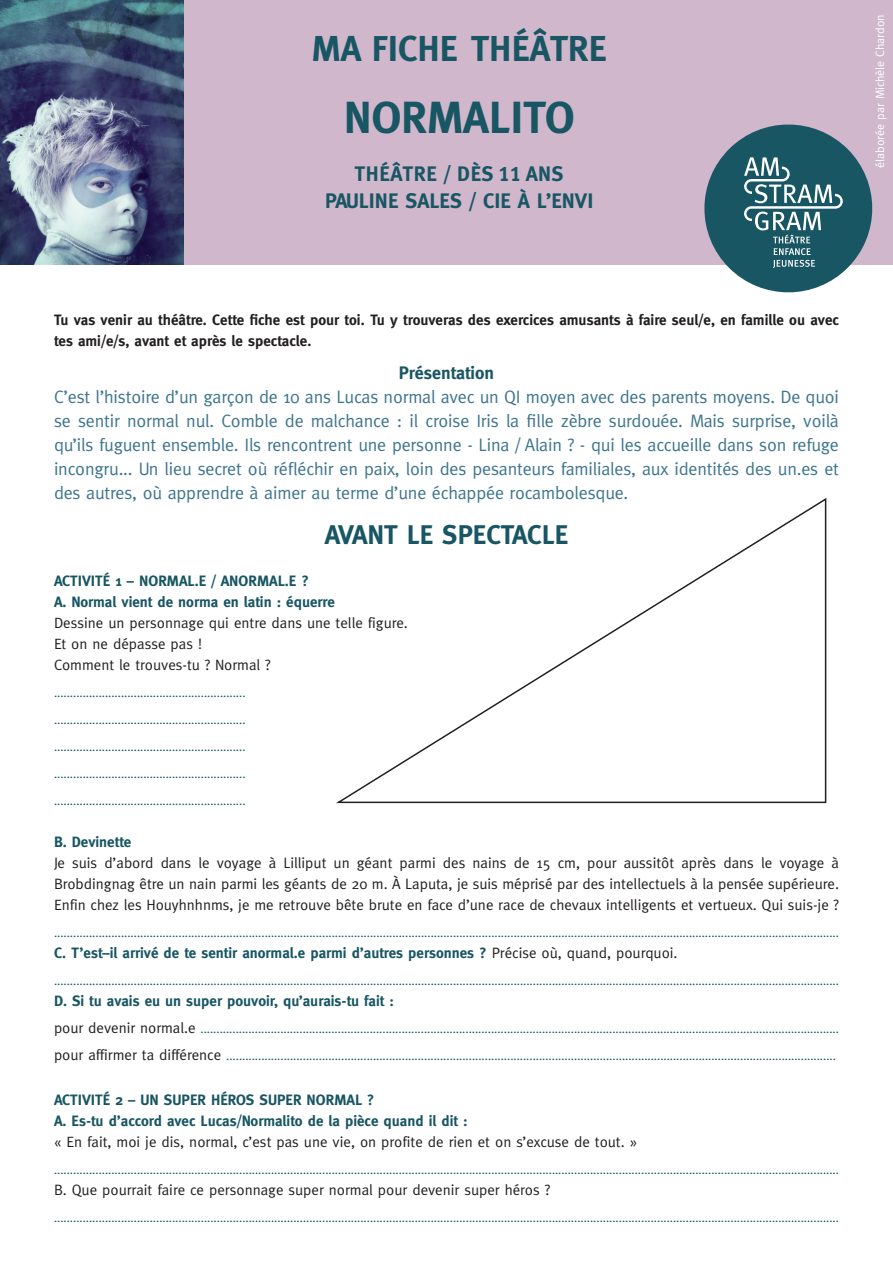
<style>
.page{position:relative;width:893px;height:1263px;background:#fff}
.page>*{position:absolute;margin:0;border:0;box-sizing:border-box;transform-origin:0 0}
.t1{font:700 45px "Meta";color:#185663}
.t2{font:700 36px "Meta";color:#185663}
.t3{font:700 27px "Meta";color:#185663}
.t4{font:700 21px "Meta";color:#185663}
.t5{font:21px "Meta Plus Bold Caps";color:#185663}
.t6{font:18px/24px "Meta";letter-spacing:-.01em;color:#3e758f;text-align:justify}
.t7{font:700 18px "Meta";color:#185663}
.t8{font:15px/21px "Meta";color:#231f20;text-align:justify}
.t9{font:700 15px "Meta";color:#185663}
.t10{font:700 15px/21px "Meta";color:#231f20}
.t11{font:12px "Meta";color:#185663}
.t12{font:12px "Meta";color:#fff}
.s1{font-weight:400;color:#231f20}
.s2{font-size:15px;color:#231f20}
</style>
<div class="page">
<div style="left:0;top:0;width:893px;height:264px;background:#d0b7cc"></div>
<svg style="left:696px;top:124px;width:184px;height:169px"></svg>
<img style="left:0;top:0;width:183px;height:264px">
<svg style="left:336px;top:498px;width:491px;height:306px"></svg>
<p class="t2" style="left:312px;top:28px;width:297px">MA FICHE THÉÂTRE</p>
<p class="t1" style="left:344px;top:92px;width:233px">NORMALITO</p>
<p class="t5" style="left:355px;top:162px;width:211px">THÉÂTRE / DÈS 11 ANS</p>
<p class="t4" style="left:325px;top:189px;width:270px">PAULINE SALES / CIE À L’ENVI</p>
<p class="t12" style="left:873px;top:168px;width:155px;rotate:-90deg">élaborée par Michèle Chardon</p>
<p class="t10" style="left:54px;top:309px;width:786px">Tu vas venir au théâtre. Cette fiche est pour toi. Tu y trouveras des exercices amusants à faire seul/e, en famille ou avec tes ami/e/s, avant et après le spectacle.</p>
<p class="t7" style="left:399px;top:362px;width:97px">Présentation</p>
<p class="t6" style="left:54px;top:384px;width:786px">C’est l’histoire d’un garçon de 10 ans Lucas normal avec un QI moyen avec des parents moyens. De quoi se sentir normal nul. Comble de malchance : il croise Iris la fille zèbre surdouée. Mais surprise, voilà qu’ils fuguent ensemble. Ils rencontrent une personne - Lina / Alain ? - qui les accueille dans son refuge incongru... Un lieu secret où réfléchir en paix, loin des pesanteurs familiales, aux identités des un.es et des autres, où apprendre à aimer au terme d’une échappée rocambolesque.</p>
<p class="t3" style="left:325px;top:519px;width:245px">AVANT LE SPECTACLE</p>
<p class="t9" style="left:54px;top:572px;width:256px">ACTIVITÉ 1 – NORMAL.E / ANORMAL.E ?</p>
<p class="t9" style="left:54px;top:593px;width:282px">A. Normal vient de norma en latin : équerre</p>
<p class="t8" style="left:54px;top:612px;width:355px">Dessine un personnage qui entre dans une telle figure.</p>
<p class="t8" style="left:54px;top:633px;width:150px">Et on ne dépasse pas !</p>
<p class="t8" style="left:54px;top:654px;width:218px">Comment le trouves-tu ? Normal ?</p>
<p class="t11" style="left:54px;top:686px;width:193px">............................................................</p>
<p class="t11" style="left:54px;top:713px;width:193px">............................................................</p>
<p class="t11" style="left:54px;top:740px;width:193px">............................................................</p>
<p class="t11" style="left:54px;top:767px;width:193px">............................................................</p>
<p class="t11" style="left:54px;top:794px;width:193px">............................................................</p>
<p class="t9" style="left:54px;top:833px;width:79px">B. Devinette</p>
<p class="t8" style="left:54px;top:852px;width:786px">Je suis d’abord dans le voyage à Lilliput un géant parmi des nains de 15 cm, pour aussitôt après dans le voyage à Brobdingnag être un nain parmi les géants de 20 m. À Laputa, je suis méprisé par des intellectuels à la pensée supérieure.<br>Enfin chez les Houyhnhnms, je me retrouve bête brute en face d’une race de chevaux intelligents et vertueux. Qui suis-je ?</p>
<p class="t11" style="left:54px;top:926px;width:786px">......................................................................................................................................................................................................................................................</p>
<p class="t9" style="left:54px;top:944px;width:625px">C. T’est–il arrivé de te sentir anormal.e parmi d’autres personnes ? <span class="s1">Précise où, quand, pourquoi.</span></p>
<p class="t11" style="left:54px;top:974px;width:786px">......................................................................................................................................................................................................................................................</p>
<p class="t9" style="left:54px;top:992px;width:341px">D. Si tu avais eu un super pouvoir, qu’aurais-tu fait :</p>
<p class="t11" style="left:54px;top:1022px;width:786px"><span class="s2">pour devenir normal.e</span> ........................................................................................................................................................................................................</p>
<p class="t11" style="left:54px;top:1049px;width:783px"><span class="s2">pour affirmer ta différence</span> ...............................................................................................................................................................................................</p>
<p class="t9" style="left:54px;top:1091px;width:322px">ACTIVITÉ 2 – UN SUPER HÉROS SUPER NORMAL ?</p>
<p class="t9" style="left:54px;top:1112px;width:415px">A. Es-tu d’accord avec Lucas/Normalito de la pièce quand il dit :</p>
<p class="t8" style="left:54px;top:1131px;width:585px">« En fait, moi je dis, normal, c’est pas une vie, on profite de rien et on s’excuse de tout. »</p>
<p class="t11" style="left:54px;top:1163px;width:786px">......................................................................................................................................................................................................................................................</p>
<p class="t8" style="left:54px;top:1179px;width:498px">B. Que pourrait faire ce personnage super normal pour devenir super héros ?</p>
<p class="t11" style="left:54px;top:1211px;width:786px">......................................................................................................................................................................................................................................................</p>
</div>
